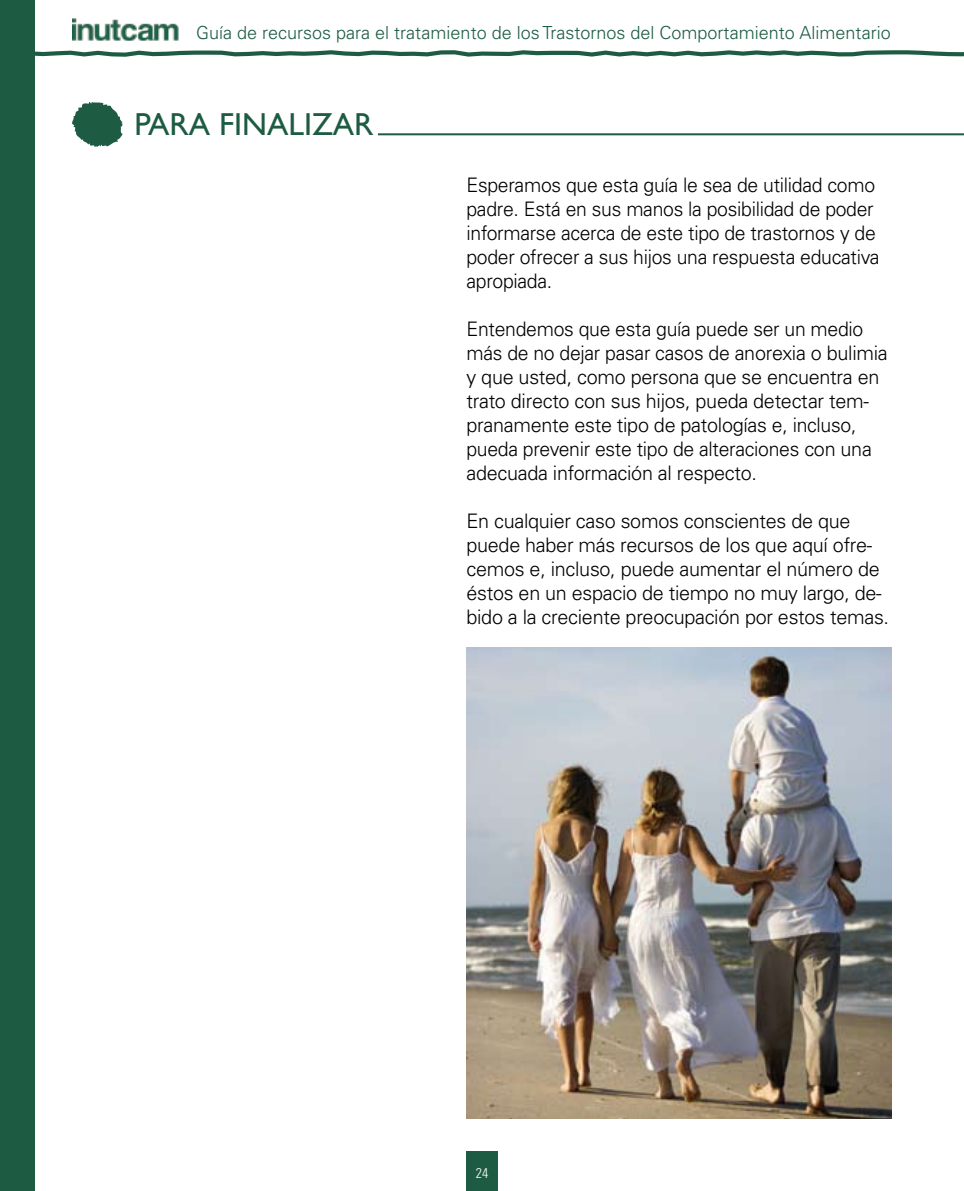
<style>
.page{position:relative;width:964px;height:1191px;background:#fff}
.page>*{position:absolute;margin:0;border:0;box-sizing:border-box;transform-origin:0 0}
.t1{font:32px "Gill Sans Std";color:#1d5c42}
.t2{font:300 20px/24px "Univers LT Std";letter-spacing:-.015em;color:#000}
.t3{font:300 18px "Univers LT Std";color:#1d5c42}
.t4{font:300 condensed 14px "Univers LT Std";color:#fff}
</style>
<div class="page">
<img style="left:72px;top:18px;width:106px;height:23px">
<svg style="left:34px;top:48px;width:930px;height:11px"></svg>
<div style="left:0;top:0;width:34px;height:1191px;background:#1d5c42"></div>
<div style="left:466px;top:1152px;width:31px;height:39px;background:#1d5c42"></div>
<hr style="left:378px;top:133px;width:586px;height:2px;background:#1d5c42">
<svg style="left:72px;top:102px;width:51px;height:45px"></svg>
<img style="left:466px;top:648px;width:426px;height:471px">
<p class="t3" style="left:196px;top:22px;width:696px">Guía de recursos para el tratamiento de los Trastornos del Comportamiento Alimentario</p>
<h1 class="t1" style="left:134px;top:106px;width:241px">PARA FINALIZAR</h1>
<p class="t2" style="left:466px;top:173px;width:414px">Esperamos que esta guía le sea de utilidad como padre. Está en sus manos la posibilidad de poder informarse acerca de este tipo de trastornos y de poder ofrecer a sus hijos una respuesta educativa apropiada.</p>
<p class="t2" style="left:466px;top:317px;width:423px">Entendemos que esta guía puede ser un medio más de no dejar pasar casos de anorexia o bulimia y que usted, como persona que se encuentra en trato directo con sus hijos, pueda detectar tem&shy;pranamente este tipo de patologías e, incluso, pueda prevenir este tipo de alteraciones con una adecuada información al respecto.</p>
<p class="t2" style="left:466px;top:509px;width:424px">En cualquier caso somos conscientes de que puede haber más recursos de los que aquí ofre&shy;cemos e, incluso, puede aumentar el número de éstos en un espacio de tiempo no muy largo, de&shy;bido a la creciente preocupación por estos temas.</p>
<p class="t4" style="left:476px;top:1164px;width:14px">24</p>
</div>
